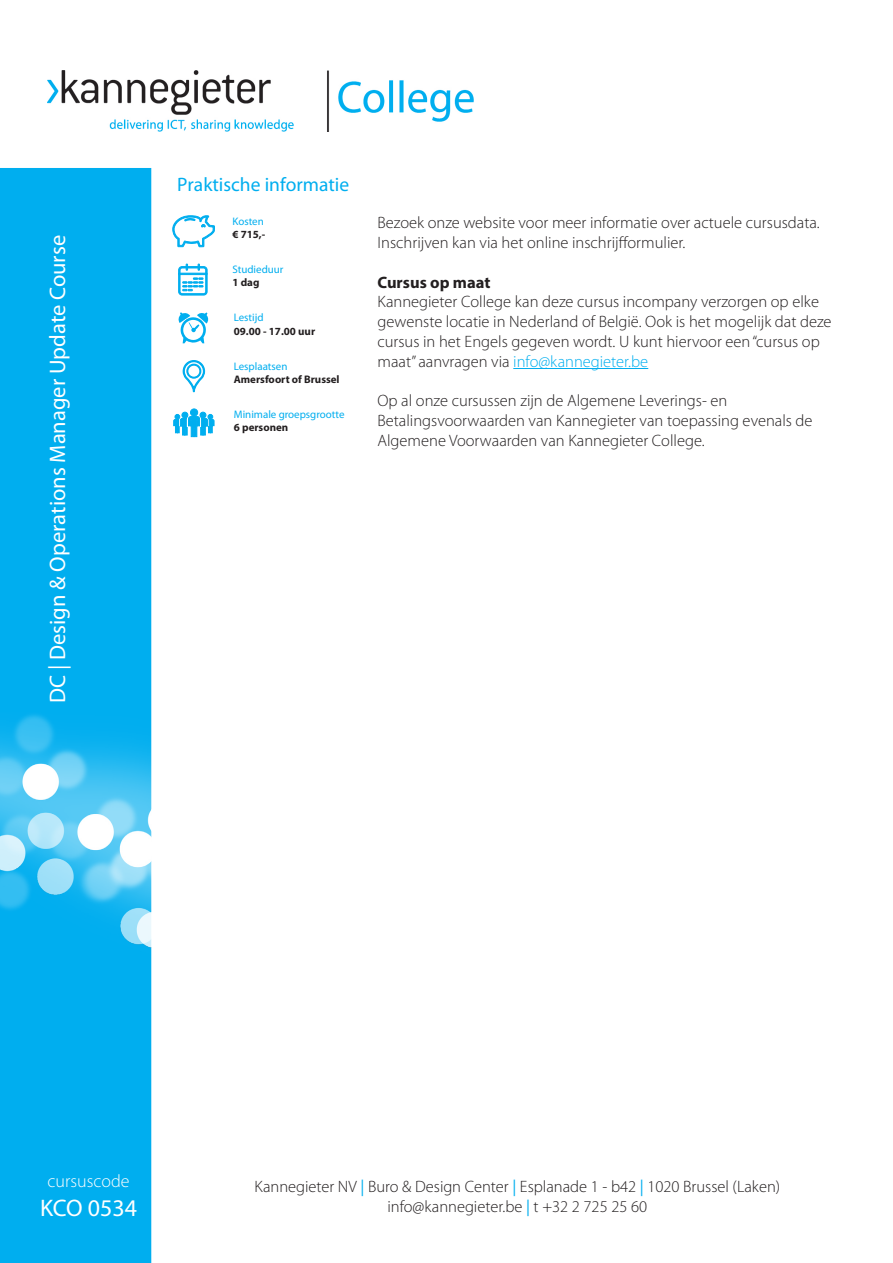
<style>
.page{position:relative;width:893px;height:1263px;background:#fff}
.page>*{position:absolute;margin:0;border:0;box-sizing:border-box;transform-origin:0 0}
.t1{font:24px "Myriad Pro";color:#fff}
.t2{font:22.5px "Myriad Pro";color:#fff}
.t3{font:19.5px "Myriad Pro";color:#00aeef}
.t4{font:300 18px "Myriad Pro";color:#fff}
.t5{font:300 16.5px/19.8px "Myriad Pro";color:#231f20}
.t6{font:700 16.5px "Myriad Pro";color:#231f20}
.t7{font:10.95px/13.2px "Myriad Pro";color:#00aeef}
.t8{font:700 10.95px/13.2px "Myriad Pro";color:#231f20}
.s1{font-weight:700;color:#231f20}
.s2{font-weight:400;color:#00aeef}
.s3{color:#00aeef}
</style>
<div class="page">
<hr style="left:513px;top:368px;width:135px;height:1px;background:#00aeef">
<div style="left:0;top:168px;width:151px;height:1095px;background:#00aeef"></div>
<img style="left:0;top:712px;width:152px;height:244px">
<img style="left:48px;top:71px;width:425px;height:60px">
<svg style="left:172px;top:215px;width:43px;height:32px"></svg>
<svg style="left:178px;top:264px;width:30px;height:31px"></svg>
<svg style="left:178px;top:312px;width:31px;height:31px"></svg>
<svg style="left:182px;top:360px;width:24px;height:33px"></svg>
<svg style="left:173px;top:408px;width:42px;height:29px"></svg>
<p class="t2" style="left:44px;top:703px;width:469px;rotate:-90deg">DC | Design &amp; Operations Manager Update Course</p>
<p class="t3" style="left:177px;top:173px;width:174px">Praktische informatie</p>
<p class="t7" style="left:232px;top:214px;width:34px">Kosten <span class="s1">€ 715,-</span></p>
<p class="t7" style="left:232px;top:263px;width:53px">Studieduur<br><span class="s1">1 dag</span></p>
<p class="t8" style="left:234px;top:311px;width:83px"><span class="s2">Lestijd<br></span>09.00 - 17.00 uur</p>
<p class="t8" style="left:234px;top:359px;width:107px"><span class="s2">Lesplaatsen<br></span>Amersfoort of Brussel</p>
<p class="t7" style="left:234px;top:408px;width:112px">Minimale groepsgrootte<br><span class="s1">6 personen</span></p>
<p class="t5" style="left:377px;top:213px;width:444px">Bezoek onze website voor meer informatie over actuele cursusdata.<br>Inschrijven kan via het online inschrijfformulier.</p>
<p class="t6" style="left:377px;top:271px;width:114px">Cursus op maat</p>
<p class="t5" style="left:377px;top:292px;width:456px">Kannegieter College kan deze cursus incompany verzorgen op elke gewenste locatie in Nederland of België. Ook is het mogelijk dat deze cursus in het Engels gegeven wordt. U kunt hiervoor een “cursus op maat” aanvragen via <span class="s3">info@kannegieter.be</span></p>
<p class="t5" style="left:377px;top:391px;width:351px">Op al onze cursussen zijn de Algemene Leverings- en</p>
<p class="t5" style="left:377px;top:411px;width:437px">Betalingsvoorwaarden van Kannegieter van toepassing evenals de<br>Algemene Voorwaarden van Kannegieter College.</p>
<p class="t4" style="left:48px;top:1171px;width:84px">cursuscode</p>
<p class="t1" style="left:40px;top:1193px;width:98px">KCO 0534</p>
<p class="t5" style="left:254px;top:1177px;width:527px">Kannegieter NV <span class="s2">|</span> Buro &amp; Design Center <span class="s2">|</span> Esplanade 1 - b42 <span class="s2">|</span> 1020 Brussel (Laken)</p>
<p class="t5" style="left:387px;top:1197px;width:261px">info@kannegieter.be <span class="s2">|</span> t +32 2 725 25 60</p>
</div>
